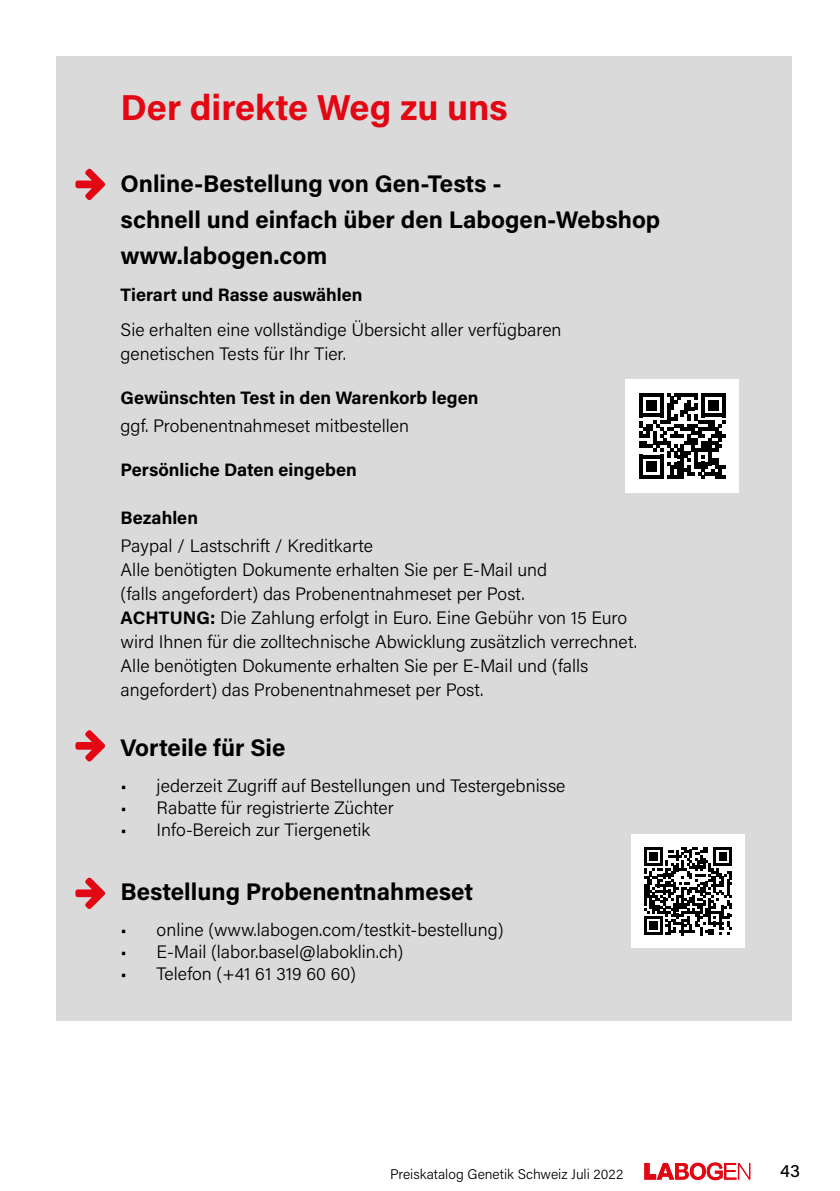
<style>
.page{position:relative;width:840px;height:1191px;background:#fff}
.page>*{position:absolute;margin:0;border:0;box-sizing:border-box;transform-origin:0 0}
.t1{font:700 36px "Acumin Pro";color:#e30613}
.t2{font:700 24px/36px "Acumin Pro";color:#000}
.t3{font:300 18px/24px "Acumin Pro";color:#000}
.t4{font:700 18px "Acumin Pro";color:#000}
.t5{font:500 18px "Acumin Pro";color:#000}
.t6{font:300 14px "Acumin Pro";color:#000}
.s1{font-weight:700}
</style>
<div class="page">
<svg style="left:644px;top:1162px;width:105px;height:18px"></svg>
<div style="left:57px;top:57px;width:734px;height:963px;background:#dadada"></div>
<div style="left:625px;top:379px;width:113px;height:114px;background:#fff"></div>
<svg style="left:639px;top:393px;width:86px;height:86px"></svg>
<div style="left:631px;top:834px;width:113px;height:113px;background:#fff"></div>
<svg style="left:644px;top:847px;width:87px;height:88px"></svg>
<svg style="left:75px;top:169px;width:30px;height:31px"></svg>
<svg style="left:75px;top:730px;width:30px;height:31px"></svg>
<svg style="left:75px;top:877px;width:30px;height:32px"></svg>
<h1 class="t1" style="left:120px;top:82px;width:388px">Der direkte Weg zu uns</h1>
<h2 class="t2" style="left:120px;top:165px;width:541px">Online-Bestellung von Gen-Tests -<br>schnell und einfach über den Labogen-Webshop www.labogen.com</h2>
<p class="t4" style="left:120px;top:282px;width:243px">Tierart und Rasse auswählen</p>
<p class="t3" style="left:120px;top:317px;width:442px">Sie erhalten eine vollständige Übersicht aller verfügbaren genetischen Tests für Ihr Tier.</p>
<p class="t4" style="left:120px;top:385px;width:359px">Gewünschten Test in den Warenkorb legen</p>
<p class="t3" style="left:120px;top:413px;width:290px">ggf. Probenentnahmeset mitbestellen</p>
<p class="t4" style="left:120px;top:457px;width:237px">Persönliche Daten eingeben</p>
<p class="t4" style="left:120px;top:505px;width:79px">Bezahlen</p>
<p class="t3" style="left:120px;top:533px;width:517px">Paypal / Lastschrift / Kreditkarte<br>Alle benötigten Dokumente erhalten Sie per E-Mail und<br>(falls angefordert) das Probenentnahmeset per Post.<br><span class="s1">ACHTUNG:</span> Die Zahlung erfolgt in Euro. Eine Gebühr von 15 Euro wird Ihnen für die zolltechnische Abwicklung zusätzlich verrechnet.<br>Alle benötigten Dokumente erhalten Sie per E-Mail und (falls angefordert) das Probenentnahmeset per Post.</p>
<h2 class="t2" style="left:120px;top:729px;width:166px">Vorteile für Sie</h2>
<p class="t3" style="left:120px;top:773px;width:446px">• jederzeit Zugriff auf Bestellungen und Testergebnisse</p>
<p class="t3" style="left:120px;top:795px;width:275px">• Rabatte für registrierte Züchter</p>
<p class="t3" style="left:120px;top:816px;width:251px">• Info-Bereich zur Tiergenetik</p>
<h2 class="t2" style="left:120px;top:873px;width:354px">Bestellung Probenentnahmeset</h2>
<p class="t3" style="left:120px;top:917px;width:384px">• online (www.labogen.com/testkit-bestellung)</p>
<p class="t3" style="left:120px;top:939px;width:284px">• E-Mail (labor.basel@laboklin.ch)</p>
<p class="t3" style="left:120px;top:960px;width:237px">• Telefon (+41 61 319 60 60)</p>
<p class="t6" style="left:390px;top:1164px;width:235px">Preiskatalog Genetik Schweiz Juli 2022</p>
<p class="t5" style="left:779px;top:1158px;width:21px">43</p>
</div>
